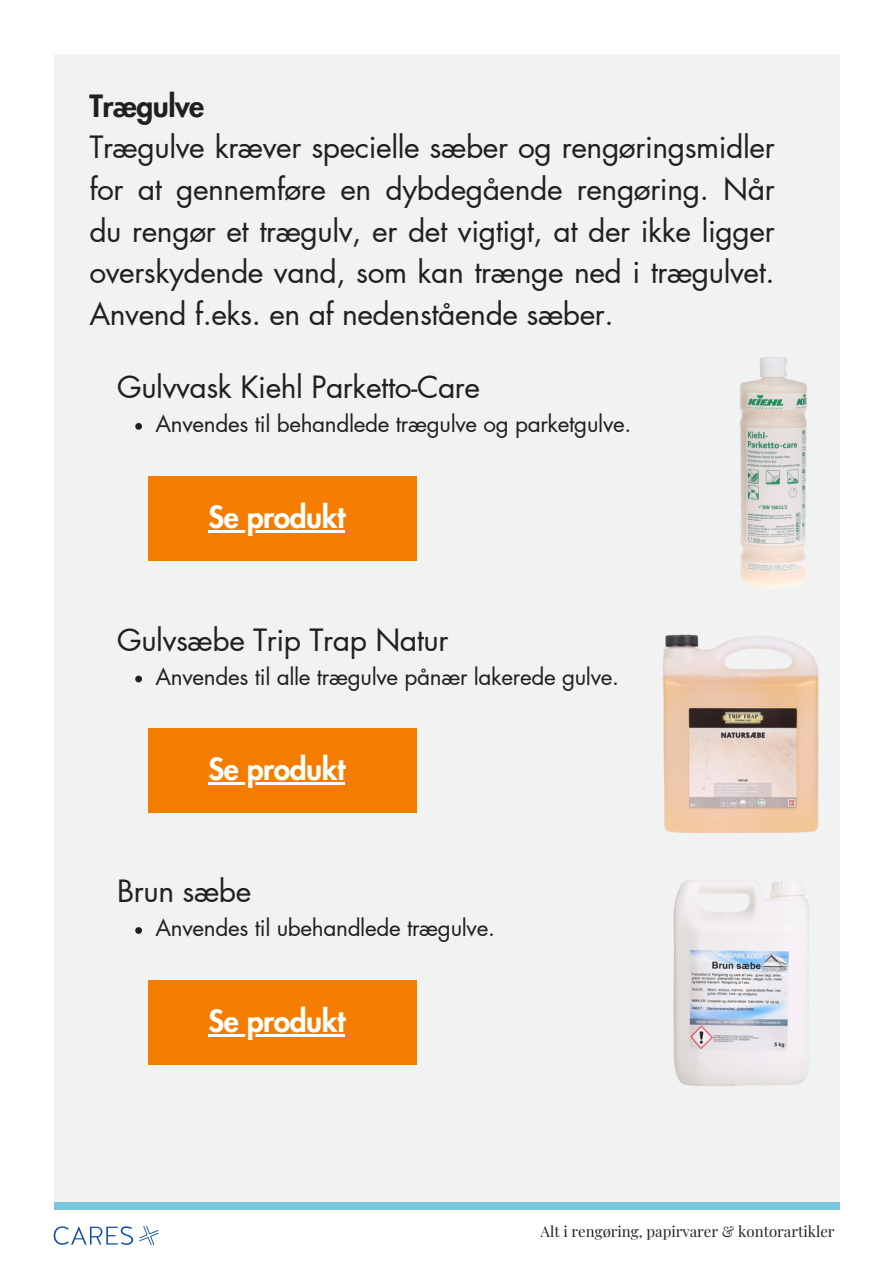
<style>
.page{position:relative;width:894px;height:1264px;background:#fff}
.page>*{position:absolute;margin:0;border:0;box-sizing:border-box;transform-origin:0 0}
.t1{font:30px/41.7px "Futura LT Pro";letter-spacing:-.015em;color:#231f20;text-align:justify}
.t2{font:800 30px "Futura LT Pro";letter-spacing:-.015em;color:#fff}
.t3{font:800 30px "Futura LT Pro";letter-spacing:-.015em;color:#231f20}
.t4{font:22.5px "Futura LT Pro";letter-spacing:-.015em;color:#231f20}
.t5{font:15px "Playfair Display";color:#231f20}
</style>
<div class="page">
<div style="left:54px;top:54px;width:785px;height:1155px;background:#f1f2f2"></div>
<div style="left:54px;top:1202px;width:785px;height:7px;background:#78c5dc"></div>
<svg style="left:54px;top:1226px;width:79px;height:18px"></svg>
<svg style="left:139px;top:1226px;width:19px;height:19px"></svg>
<div style="left:149px;top:476px;width:268px;height:84px;background:#f47d00"></div>
<div style="left:149px;top:728px;width:268px;height:85px;background:#f47d00"></div>
<img style="left:740px;top:332px;width:100px;height:287px">
<img style="left:662px;top:634px;width:157px;height:200px">
<svg style="left:135px;top:675px;width:7px;height:7px"></svg>
<svg style="left:135px;top:423px;width:7px;height:7px"></svg>
<hr style="left:208px;top:530px;width:137px;height:2px;background:#fff">
<hr style="left:208px;top:782px;width:137px;height:2px;background:#fff">
<svg style="left:135px;top:927px;width:7px;height:6px"></svg>
<div style="left:149px;top:980px;width:268px;height:84px;background:#f47d00"></div>
<hr style="left:208px;top:1034px;width:137px;height:2px;background:#fff">
<img style="left:673px;top:880px;width:136px;height:207px">
<p class="t3" style="left:89px;top:92px;width:116px">Trægulve</p>
<p class="t1" style="left:89px;top:128px;width:686px">Trægulve kræver specielle sæber og rengøringsmidler for at gennemføre en dybdegående rengøring. Når du rengør et trægulv, er det vigtigt, at der ikke ligger overskydende vand, som kan trænge ned i trægulvet.<br>Anvend f.eks. en af nedenstående sæber.</p>
<p class="t1" style="left:117px;top:367px;width:364px">Gulvvask Kiehl Parketto-Care</p>
<p class="t4" style="left:155px;top:413px;width:477px">Anvendes til behandlede trægulve og parketgulve.</p>
<p class="t2" style="left:208px;top:503px;width:138px">Se produkt</p>
<p class="t1" style="left:117px;top:620px;width:333px">Gulvsæbe Trip Trap Natur</p>
<p class="t4" style="left:155px;top:666px;width:465px">Anvendes til alle trægulve pånær lakerede gulve.</p>
<p class="t2" style="left:208px;top:755px;width:138px">Se produkt</p>
<p class="t1" style="left:117px;top:871px;width:136px">Brun sæbe</p>
<p class="t4" style="left:155px;top:917px;width:341px">Anvendes til ubehandlede trægulve.</p>
<p class="t2" style="left:208px;top:1007px;width:138px">Se produkt</p>
<p class="t5" style="left:540px;top:1220px;width:295px">Alt i rengøring, papirvarer &amp; kontorartikler</p>
</div>
